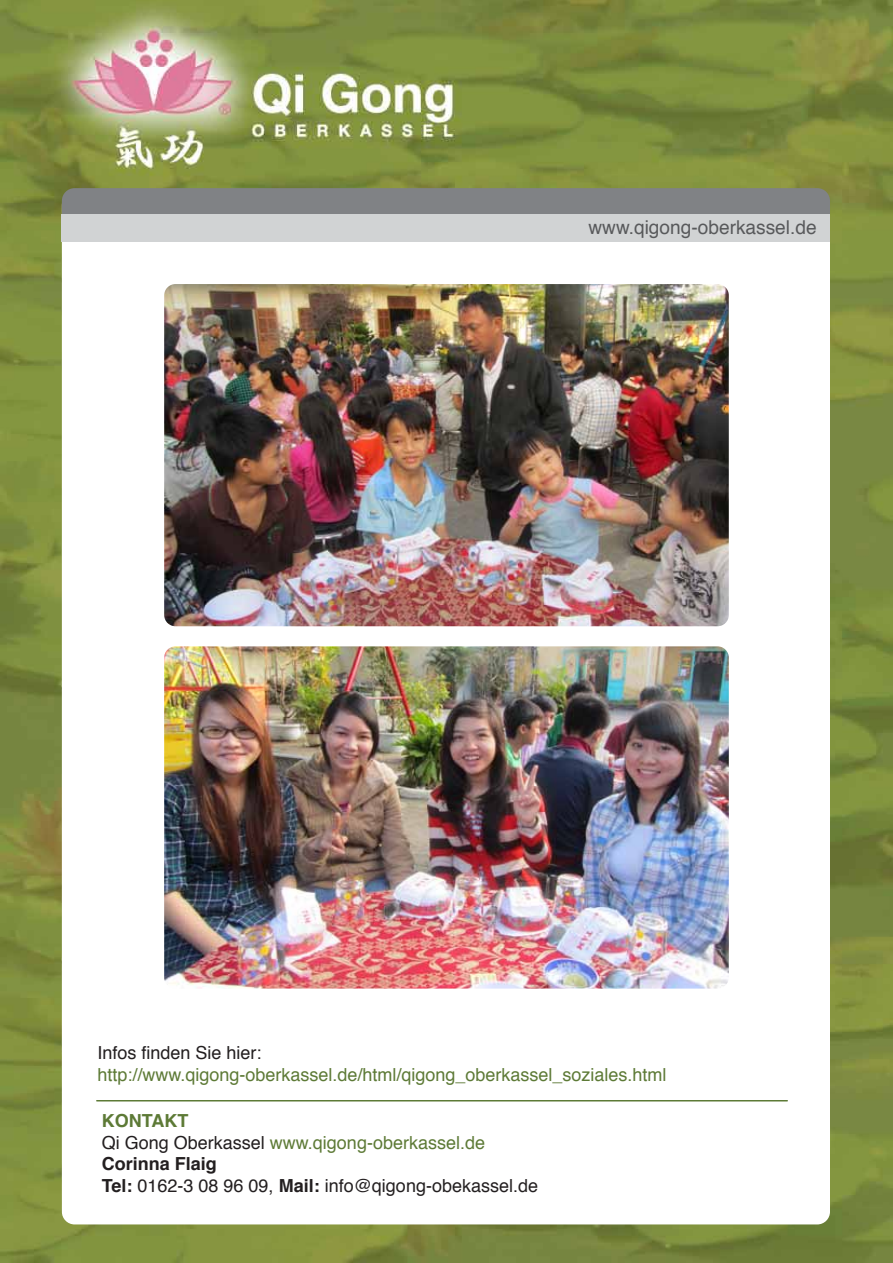
<style>
.page{position:relative;width:893px;height:1263px;background:#fff}
.page>*{position:absolute;margin:0;border:0;box-sizing:border-box;transform-origin:0 0}
.t1{font:19.05px "Helvetica";color:#58595b}
.t2{font:18px/21.6px "Helvetica";color:#231f20}
.t3{font:18px "Helvetica";color:#5d7a36}
.s1{font-weight:700;color:#5d7a36}
.s2{color:#5d7a36}
.s3{font-weight:700}
</style>
<div class="page">
<img style="left:0;top:0;width:893px;height:1263px">
<div style="left:62px;top:192px;width:768px;height:1032px;background:#fff;border-radius:13px"></div>
<div style="left:62px;top:188px;width:768px;height:26px;background:#808285"></div>
<div style="left:62px;top:214px;width:768px;height:28px;background:#d1d3d4"></div>
<hr style="left:97px;top:1100px;width:690px;height:1px;background:#5d7a36">
<img style="left:164px;top:284px;width:565px;height:342px">
<img style="left:164px;top:646px;width:565px;height:342px">
<p class="t1" style="left:588px;top:213px;width:230px">www.qigong-oberkassel.de</p>
<p class="t2" style="left:97px;top:1042px;width:166px">Infos finden Sie hier:</p>
<p class="t3" style="left:97px;top:1060px;width:571px">http://www.qigong-oberkassel.de/html/qigong_oberkassel_soziales.html</p>
<p class="t2" style="left:102px;top:1110px;width:438px"><span class="s1">KONTAKT<br></span>Qi Gong Oberkassel <span class="s2">www.qigong-oberkassel.de<br></span><span class="s3">Corinna Flaig<br>Tel:</span> 0162-3 08 96 09, <span class="s3">Mail:</span> info@qigong-obekassel.de</p>
</div>
